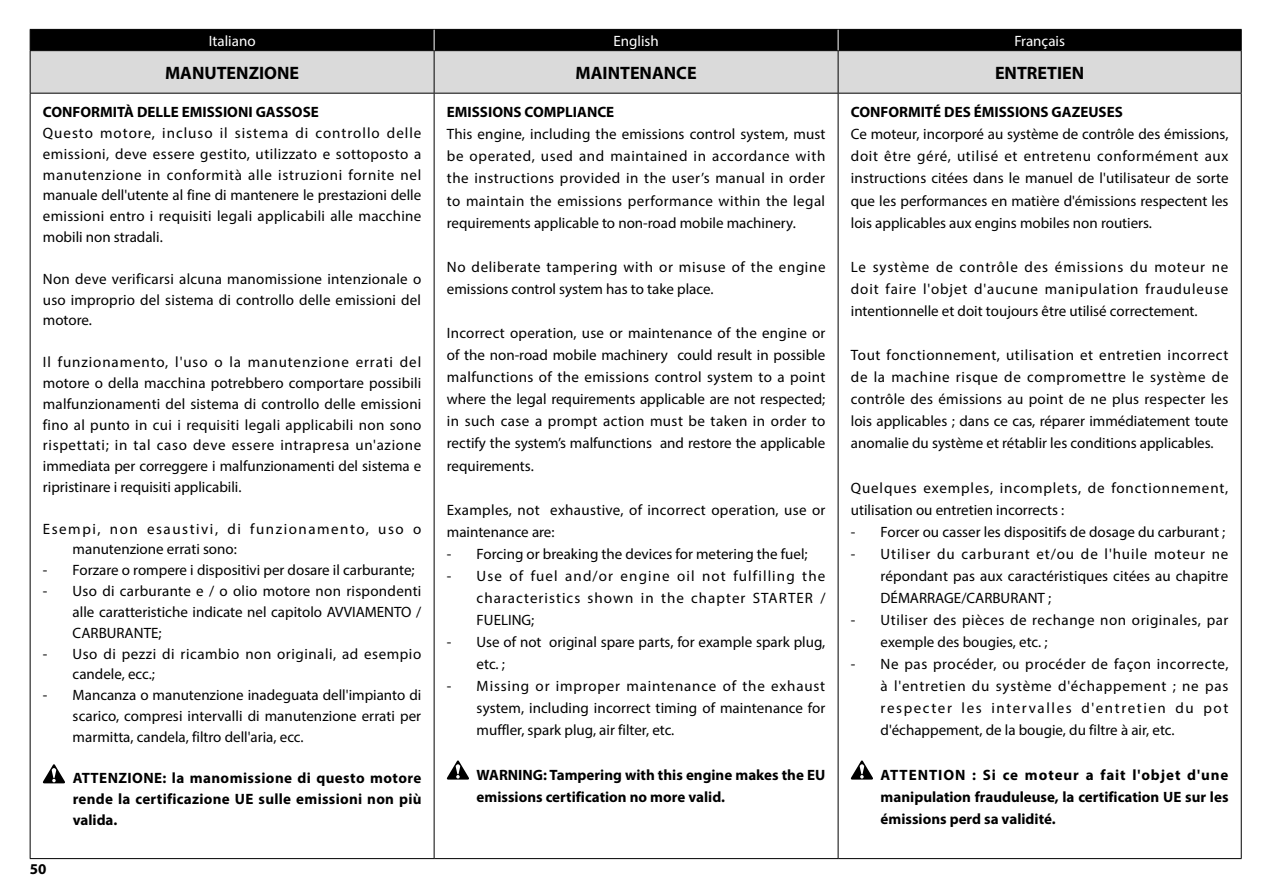
<style>
.page{position:relative;width:1263px;height:893px;background:#fff}
.page>*{position:absolute;margin:0;border:0;box-sizing:border-box;transform-origin:0 0}
.t1{font:700 18px "Myriad Pro";color:#000}
.t2{font:15px/22px "Myriad Pro";color:#000;text-align:justify}
.t3{font:700 15px/22px "Myriad Pro";color:#000;text-align:justify}
.t4{font:15px/22px "Myriad Pro";letter-spacing:.035em;color:#000}
.t5{font:15px/22px "Myriad Pro";letter-spacing:.055em;color:#000}
.t6{font:15px/22px "Myriad Pro";letter-spacing:.02em;color:#000}
.t7{font:15px/20.9px "Myriad Pro";letter-spacing:.1em;color:#000}
.t8{font:15px "Myriad Pro";color:#fff}
</style>
<div class="page">
<div style="left:31px;top:51px;width:1210px;height:42px;background:#dadada"></div>
<hr style="left:30px;top:51px;width:1px;height:42px;background:#000">
<hr style="left:434px;top:51px;width:1px;height:42px;background:#000">
<hr style="left:838px;top:51px;width:1px;height:42px;background:#000">
<hr style="left:1241px;top:51px;width:1px;height:42px;background:#000">
<hr style="left:30px;top:93px;width:404px;height:1px;background:#000">
<hr style="left:30px;top:94px;width:1px;height:764px;background:#000">
<hr style="left:434px;top:93px;width:404px;height:1px;background:#000">
<hr style="left:434px;top:94px;width:1px;height:764px;background:#000">
<hr style="left:838px;top:93px;width:403px;height:1px;background:#000">
<hr style="left:838px;top:94px;width:1px;height:764px;background:#000">
<hr style="left:1241px;top:94px;width:1px;height:764px;background:#000">
<svg style="left:30px;top:29px;width:1212px;height:22px;background:#010101"></svg>
<hr style="left:30px;top:858px;width:404px;height:1px;background:#000">
<hr style="left:434px;top:858px;width:404px;height:1px;background:#000">
<hr style="left:838px;top:858px;width:403px;height:1px;background:#000">
<svg style="left:43px;top:764px;width:22px;height:19px"></svg>
<svg style="left:447px;top:760px;width:22px;height:20px"></svg>
<svg style="left:851px;top:760px;width:22px;height:20px"></svg>
<p class="t8" style="left:209px;top:31px;width:48px">Italiano</p>
<p class="t8" style="left:613px;top:31px;width:47px">English</p>
<p class="t8" style="left:1014px;top:31px;width:52px">Français</p>
<p class="t1" style="left:165px;top:61px;width:136px">MANUTENZIONE</p>
<p class="t1" style="left:576px;top:61px;width:122px">MAINTENANCE</p>
<p class="t1" style="left:995px;top:61px;width:91px">ENTRETIEN</p>
<p class="t3" style="left:43px;top:101px;width:277px">CONFORMITÀ DELLE EMISSIONI GASSOSE</p>
<p class="t2" style="left:43px;top:122px;width:380px;line-height:20.9px">Questo motore, incluso il sistema di controllo delle emissioni, deve essere gestito, utilizzato e sottoposto a manutenzione in conformità alle istruzioni fornite nel manuale dell'utente al fine di mantenere le prestazioni delle emissioni entro i requisiti legali applicabili alle macchine mobili non stradali.</p>
<p class="t2" style="left:43px;top:268px;width:380px;line-height:20.9px">Non deve verificarsi alcuna manomissione intenzionale o uso improprio del sistema di controllo delle emissioni del motore.</p>
<p class="t2" style="left:43px;top:351px;width:380px;line-height:20.9px">Il funzionamento, l'uso o la manutenzione errati del motore o della macchina potrebbero comportare possibili malfunzionamenti del sistema di controllo delle emissioni fino al punto in cui i requisiti legali applicabili non sono rispettati; in tal caso deve essere intrapresa un'azione immediata per correggere i malfunzionamenti del sistema e ripristinare i requisiti applicabili.</p>
<p class="t7" style="left:73px;top:518px;width:350px;text-indent:-30px">Esempi, non esaustivi, di funzionamento, uso o manutenzione errati sono:</p>
<p class="t2" style="left:43px;top:559px;width:373px">- Forzare o rompere i dispositivi per dosare il carburante;</p>
<p class="t2" style="left:73px;top:580px;width:350px;line-height:20.9px;text-indent:-30px">- Uso di carburante e / o olio motore non rispondenti alle caratteristiche indicate nel capitolo AVVIAMENTO / CARBURANTE;</p>
<p class="t4" style="left:73px;top:643px;width:350px;line-height:20.9px;text-indent:-30px">- Uso di pezzi di ricambio non originali, ad esempio candele, ecc.;</p>
<p class="t2" style="left:73px;top:684px;width:350px;line-height:20.9px;text-indent:-30px">- Mancanza o manutenzione inadeguata dell'impianto di scarico, compresi intervalli di manutenzione errati per marmitta, candela, filtro dell'aria, ecc.</p>
<p class="t3" style="left:73px;top:767px;width:350px;line-height:20.9px">ATTENZIONE: la manomissione di questo motore rende la certificazione UE sulle emissioni non più valida.</p>
<p class="t3" style="left:851px;top:101px;width:273px">CONFORMITÉ DES ÉMISSIONS GAZEUSES</p>
<p class="t2" style="left:851px;top:123px;width:379px">Ce moteur, incorporé au système de contrôle des émissions, doit être géré, utilisé et entretenu conformément aux instructions citées dans le manuel de l'utilisateur de sorte que les performances en matière d'émissions respectent les lois applicables aux engins mobiles non routiers.</p>
<p class="t2" style="left:851px;top:255px;width:379px">Le système de contrôle des émissions du moteur ne doit faire l'objet d'aucune manipulation frauduleuse intentionnelle et doit toujours être utilisé correctement.</p>
<p class="t2" style="left:851px;top:344px;width:379px">Tout fonctionnement, utilisation et entretien incorrect de la machine risque de compromettre le système de contrôle des émissions au point de ne plus respecter les lois applicables ; dans ce cas, réparer immédiatement toute anomalie du système et rétablir les conditions applicables.</p>
<p class="t5" style="left:851px;top:476px;width:379px">Quelques exemples, incomplets, de fonctionnement, utilisation ou entretien incorrects :</p>
<p class="t2" style="left:851px;top:520px;width:376px">- Forcer ou casser les dispositifs de dosage du carburant ;</p>
<p class="t2" style="left:881px;top:542px;width:349px;text-indent:-30px">- Utiliser du carburant et/ou de l'huile moteur ne répondant pas aux caractéristiques citées au chapitre DÉMARRAGE/CARBURANT ;</p>
<p class="t4" style="left:881px;top:609px;width:349px;text-indent:-30px">- Utiliser des pièces de rechange non originales, par exemple des bougies, etc. ;</p>
<p class="t2" style="left:881px;top:653px;width:349px;text-indent:-30px">- Ne pas procéder, ou procéder de façon incorrecte, à l'entretien du système d'échappement ; ne pas respecter les intervalles d'entretien du pot d'échappement, de la bougie, du filtre à air, etc.</p>
<p class="t3" style="left:881px;top:763px;width:349px">ATTENTION : Si ce moteur a fait l'objet d'une manipulation frauduleuse, la certification UE sur les émissions perd sa validité.</p>
<p class="t3" style="left:447px;top:101px;width:169px">EMISSIONS COMPLIANCE</p>
<p class="t2" style="left:447px;top:123px;width:380px">This engine, including the emissions control system, must be operated, used and maintained in accordance with the instructions provided in the user’s manual in order to maintain the emissions performance within the legal requirements applicable to non-road mobile machinery.</p>
<p class="t4" style="left:447px;top:255px;width:380px">No deliberate tampering with or misuse of the engine emissions control system has to take place.</p>
<p class="t2" style="left:447px;top:322px;width:380px">Incorrect operation, use or maintenance of the engine or of the non-road mobile machinery could result in possible malfunctions of the emissions control system to a point where the legal requirements applicable are not respected; in such case a prompt action must be taken in order to rectify the system’s malfunctions and restore the applicable requirements.</p>
<p class="t6" style="left:447px;top:498px;width:380px">Examples, not exhaustive, of incorrect operation, use or maintenance are:</p>
<p class="t2" style="left:447px;top:542px;width:362px">- Forcing or breaking the devices for metering the fuel;</p>
<p class="t2" style="left:477px;top:565px;width:350px;text-indent:-30px">- Use of fuel and/or engine oil not fulfilling the characteristics shown in the chapter STARTER / FUELING;</p>
<p class="t2" style="left:477px;top:631px;width:350px;text-indent:-30px">- Use of not original spare parts, for example spark plug, etc. ;</p>
<p class="t2" style="left:477px;top:675px;width:350px;text-indent:-30px">- Missing or improper maintenance of the exhaust system, including incorrect timing of maintenance for muffler, spark plug, air filter, etc.</p>
<p class="t3" style="left:477px;top:763px;width:350px">WARNING: Tampering with this engine makes the EU emissions certification no more valid.</p>
<p class="t3" style="left:30px;top:858px;width:18px">50</p>
</div>
